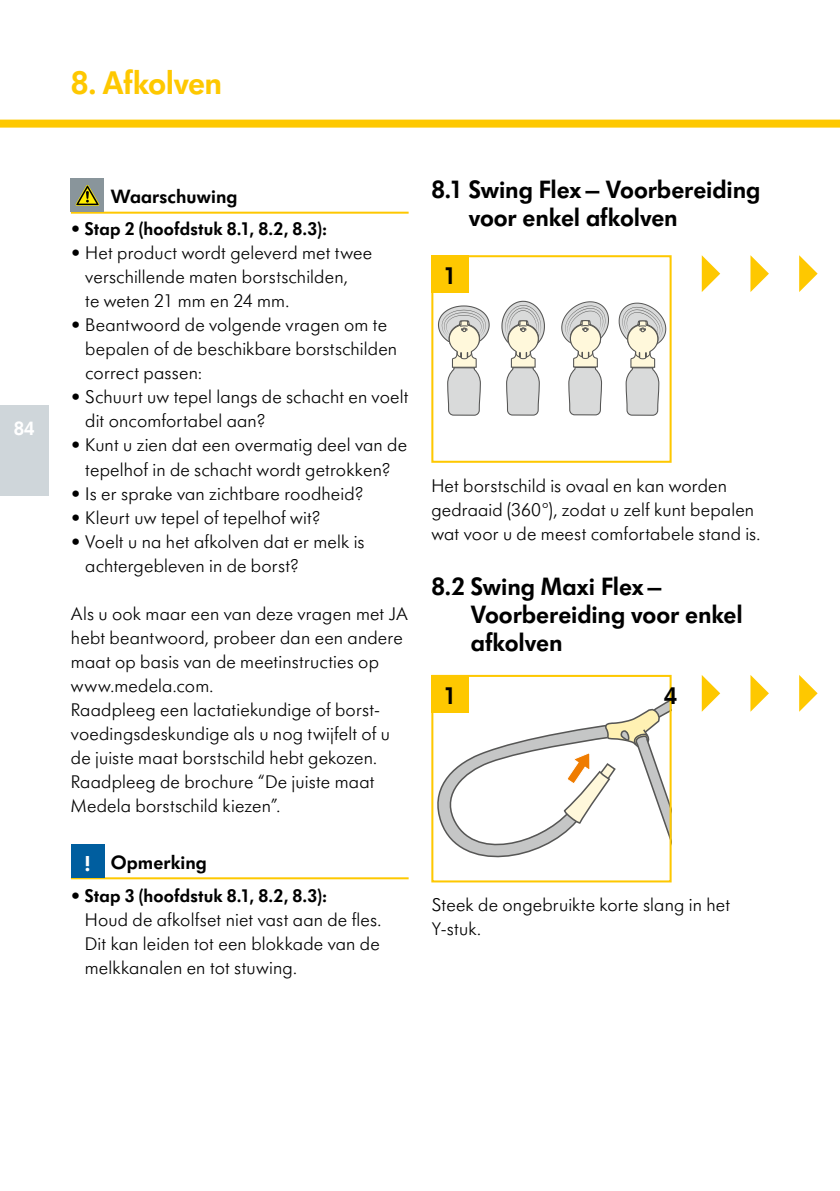
<style>
.page{position:relative;width:840px;height:1191px;background:#fff}
.page>*{position:absolute;margin:0;border:0;box-sizing:border-box;transform-origin:0 0}
.t1{font:600 34px "Futura SB Medela";letter-spacing:-.015em;color:#fec800}
.t2{font:600 26px/28px "Futura SB Medela";letter-spacing:-.005em;color:#000}
.t3{font:600 25px "Futura SB Medela";color:#000}
.t4{font:600 24px "Futura SB Medela";color:#fff}
.t5{font:600 20px "Futura SB Medela";letter-spacing:.005em;color:#000}
.t6{font:600 20px "Futura SB Medela";color:#fff}
.t7{font:300 19px/24px "Futura SB Medela";letter-spacing:.01em;color:#000}
.t8{font:600 19px "Futura SB Medela";letter-spacing:.005em;color:#000}
</style>
<div class="page">
<svg style="left:438px;top:305px;width:52px;height:111px"></svg>
<svg style="left:501px;top:300px;width:44px;height:116px"></svg>
<svg style="left:561px;top:301px;width:48px;height:115px"></svg>
<svg style="left:618px;top:302px;width:48px;height:114px"></svg>
<div style="left:431px;top:255px;width:240px;height:208px;border:2px solid #fec800"></div>
<div style="left:431px;top:255px;width:38px;height:38px;background:#fec800"></div>
<div style="left:431px;top:675px;width:38px;height:37px;background:#fec800"></div>
<hr style="left:71px;top:212px;width:337px;height:2px;background:#fec800">
<div style="left:71px;top:179px;width:33px;height:33px;background:#89959b"></div>
<svg style="left:76px;top:185px;width:23px;height:21px"></svg>
<hr style="left:71px;top:877px;width:337px;height:2px;background:#fec800">
<div style="left:71px;top:844px;width:33px;height:33px;background:#005e9f"></div>
<svg style="left:701px;top:255px;width:18px;height:37px"></svg>
<svg style="left:750px;top:255px;width:18px;height:37px"></svg>
<svg style="left:799px;top:255px;width:18px;height:37px"></svg>
<svg style="left:701px;top:675px;width:18px;height:37px"></svg>
<svg style="left:750px;top:675px;width:18px;height:37px"></svg>
<svg style="left:799px;top:675px;width:18px;height:37px"></svg>
<svg style="left:431px;top:676px;width:240px;height:206px"></svg>
<div style="left:0;top:405px;width:48px;height:91px;background:#cfd6da"></div>
<div style="left:0;top:120px;width:839px;height:8px;background:#fec800"></div>
<p class="t6" style="left:14px;top:416px;width:22px">84</p>
<h1 class="t1" style="left:71px;top:62px;width:153px">8. Afkolven</h1>
<p class="t5" style="left:111px;top:185px;width:128px">Waarschuwing</p>
<p class="t8" style="left:71px;top:218px;width:257px">• Stap 2 (hoofdstuk 8.1, 8.2, 8.3):</p>
<p class="t7" style="left:85px;top:241px;width:288px;text-indent:-14px">• Het product wordt geleverd met twee verschillende maten borstschilden,<br>te weten 21 mm en 24 mm.</p>
<p class="t7" style="left:85px;top:313px;width:313px;text-indent:-14px">• Beantwoord de volgende vragen om te bepalen of de beschikbare borstschilden correct passen:</p>
<p class="t7" style="left:85px;top:385px;width:324px;text-indent:-14px">• Schuurt uw tepel langs de schacht en voelt dit oncomfortabel aan?</p>
<p class="t7" style="left:71px;top:433px;width:337px;text-align:center">• Kunt u zien dat een overmatig deel van de tepelhof in de schacht wordt getrokken?</p>
<p class="t7" style="left:71px;top:481px;width:294px">• Is er sprake van zichtbare roodheid?</p>
<p class="t7" style="left:71px;top:505px;width:251px">• Kleurt uw tepel of tepelhof wit?</p>
<p class="t7" style="left:85px;top:529px;width:281px;text-indent:-14px">• Voelt u na het afkolven dat er melk is achtergebleven in de borst?</p>
<p class="t7" style="left:71px;top:601px;width:338px">Als u ook maar een van deze vragen met JA hebt beantwoord, probeer dan een andere maat op basis van de meetinstructies op www.medela.com.<br>Raadpleeg een lactatiekundige of borst&shy;voedingsdeskundige als u nog twijfelt of u de juiste maat borstschild hebt gekozen.<br>Raadpleeg de brochure “De juiste maat Medela borstschild kiezen”.</p>
<p class="t4" style="left:90px;top:878px;width:7px;rotate:-180deg">i</p>
<p class="t5" style="left:111px;top:850px;width:98px">Opmerking</p>
<p class="t8" style="left:71px;top:884px;width:257px">• Stap 3 (hoofdstuk 8.1, 8.2, 8.3):</p>
<p class="t7" style="left:85px;top:908px;width:298px;text-align:justify">Houd de afkolfset niet vast aan de fles.<br>Dit kan leiden tot een blokkade van de melkkanalen en tot stuwing.</p>
<h2 class="t2" style="left:468px;top:175px;width:293px;text-indent:-37px">8.1 Swing Flex– Voorbereiding voor enkel afkolven</h2>
<h3 class="t3" style="left:443px;top:261px;width:15px">1</h3>
<p class="t7" style="left:431px;top:473px;width:330px">Het borstschild is ovaal en kan worden gedraaid (360°), zodat u zelf kunt bepalen wat voor u de meest comfortabele stand is.</p>
<h2 class="t2" style="left:470px;top:572px;width:273px;text-indent:-39px">8.2 Swing Maxi Flex–<br>Voorbereiding voor enkel afkolven</h2>
<h3 class="t3" style="left:443px;top:680px;width:15px">1</h3>
<h3 class="t3" style="left:663px;top:680px;width:15px">4</h3>
<p class="t7" style="left:431px;top:893px;width:299px">Steek de ongebruikte korte slang in het<br>Y-stuk.</p>
</div>
